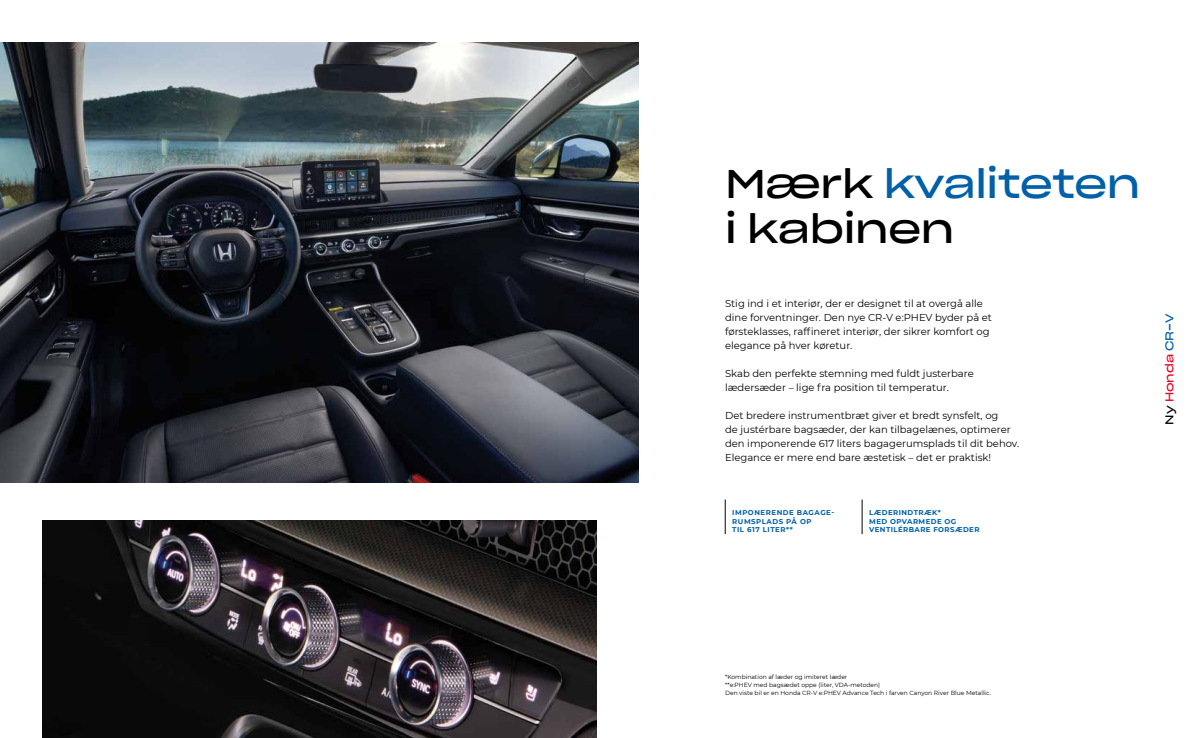
<style>
.page{position:relative;width:1191px;height:738px;background:#fff}
.page>*{position:absolute;margin:0;border:0;box-sizing:border-box;transform-origin:0 0}
.t1{font:39px/45px "Sharp Grotesk Book 25";letter-spacing:-.015em;color:#000}
.t2{font:11.1px "Sharp Grotesk Book 25";letter-spacing:-.005em;color:#e40521}
.t3{font:10px/14px "Montserrat";color:#000}
.t4{font:700 7px/8.4px "Montserrat";letter-spacing:.06em;color:#0060a8}
.t5{font:6px/8px "Montserrat";color:#000}
.s1{color:#0060a8}
.s2{color:#000}
</style>
<div class="page">
<hr style="left:862px;top:499px;width:1px;height:34px;background:#000">
<hr style="left:725px;top:499px;width:1px;height:34px;background:#000">
<img style="left:0;top:43px;width:638px;height:439px">
<img style="left:43px;top:520px;width:553px;height:217px">
<h1 class="t1" style="left:725px;top:157px;width:417px">Mærk <span class="s1">kvaliteten </span>i kabinen</h1>
<p class="t3" style="left:725px;top:295px;width:268px">Stig ind i et interiør, der er designet til at overgå alle dine forventninger. Den nye CR-V e:PHEV byder på et førsteklasses, raffineret interiør, der sikrer komfort og elegance på hver køretur.</p>
<p class="t3" style="left:725px;top:365px;width:250px">Skab den perfekte stemning med fuldt justerbare lædersæder – lige fra position til temperatur.</p>
<p class="t3" style="left:725px;top:407px;width:295px">Det bredere instrumentbræt giver et bredt synsfelt, og<br>de justérbare bagsæder, der kan tilbagelænes, optimerer den imponerende 617 liters bagagerumsplads til dit behov.<br>Elegance er mere end bare æstetisk – det er praktisk!</p>
<p class="t4" style="left:732px;top:507px;width:103px">IMPONERENDE BAGAGE-<br>RUMSPLADS PÅ OP<br>TIL 617 LITER**</p>
<p class="t4" style="left:869px;top:507px;width:112px">LÆDERINDTRÆK*<br>MED OPVARMEDE OG<br>VENTILÉRBARE FORSÆDER</p>
<p class="t2" style="left:1159px;top:424px;width:112px;rotate:-90deg"><span class="s2">Ny</span> Honda <span class="s1">CR-V</span></p>
<p class="t5" style="left:725px;top:672px;width:267px">*Kombination af læder og imiteret læder<br>**e:PHEV med bagsædet oppe (liter, VDA-metoden)<br>Den viste bil er en Honda CR-V e:PHEV Advance Tech i farven Canyon River Blue Metallic.</p>
</div>
